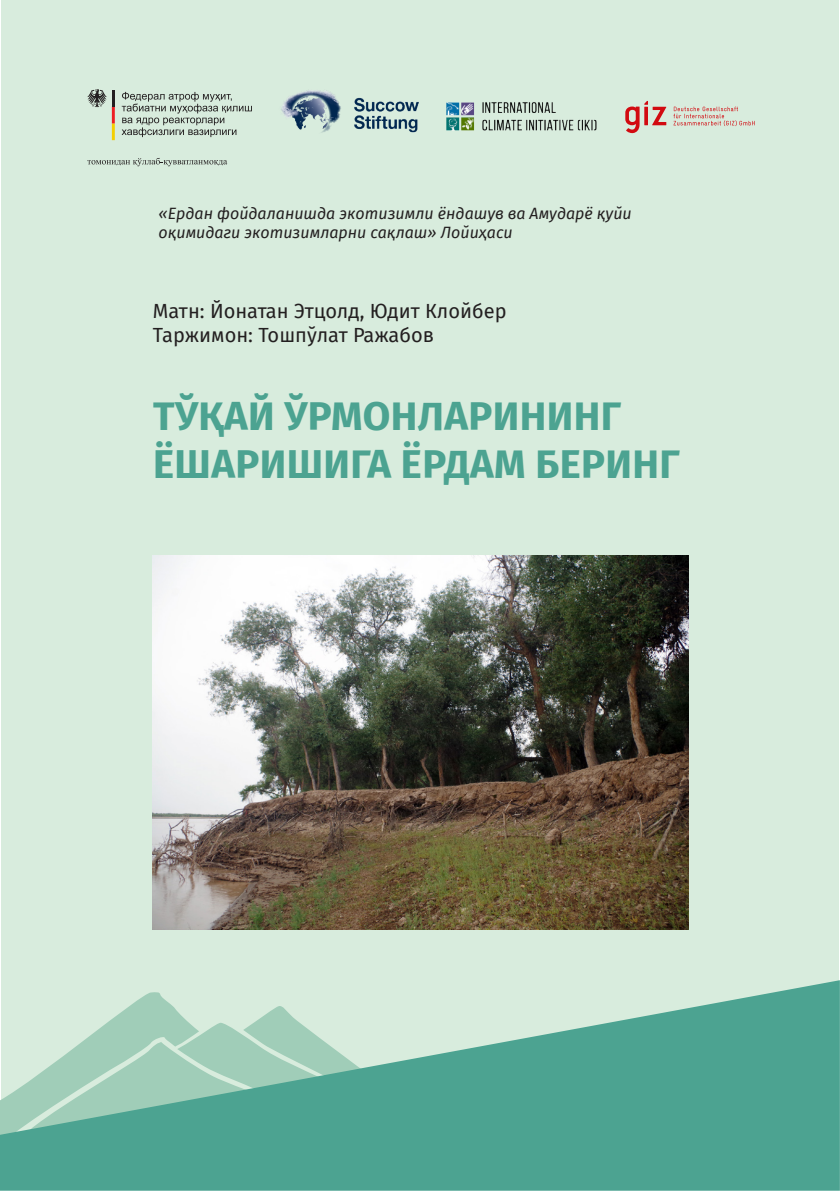
<style>
.page{position:relative;width:840px;height:1191px;background:#fff}
.page>*{position:absolute;margin:0;border:0;box-sizing:border-box;transform-origin:0 0}
.t1{font:700 40px/48px "Fira Sans";letter-spacing:.01em;color:#4ca391}
.t2{font:20px "Fira Sans";color:#231f20}
.t3{font:italic 16px/19.2px "Fira Sans";color:#231f20}
</style>
<div class="page">
<div style="left:1px;top:0;width:837px;height:1190px;background:#d8ecdd"></div>
<img style="left:153px;top:555px;width:535px;height:375px">
<svg style="left:87px;top:89px;width:28px;height:51px"></svg>
<hr style="left:112px;top:90px;width:3px;height:17px;background:#231f20">
<svg style="left:121px;top:92px;width:131px;height:45px"></svg>
<svg style="left:87px;top:158px;width:140px;height:8px"></svg>
<img style="left:281px;top:90px;width:137px;height:43px">
<img style="left:446px;top:102px;width:151px;height:29px">
<svg style="left:625px;top:101px;width:41px;height:32px"></svg>
<svg style="left:673px;top:107px;width:81px;height:19px"></svg>
<svg style="left:0;top:980px;width:839px;height:210px;fill:#4ca391"></svg>
<p class="t3" style="left:158px;top:204px;width:474px">«Ердан фойдаланишда экотизимли ёндашув ва Амударё қуйи оқимидаги экотизимларни сақлаш» Лойиҳаси</p>
<p class="t2" style="left:153px;top:296px;width:355px">Матн: Йонатан Этцолд, Юдит Клойбер</p>
<p class="t2" style="left:153px;top:320px;width:282px">Таржимон: Тошпўлат Ражабов</p>
<p class="t1" style="left:153px;top:389px;width:528px">ТЎҚАЙ ЎРМОНЛАРИНИНГ<br>ЁШАРИШИГА ЁРДАМ БЕРИНГ</p>
</div>
